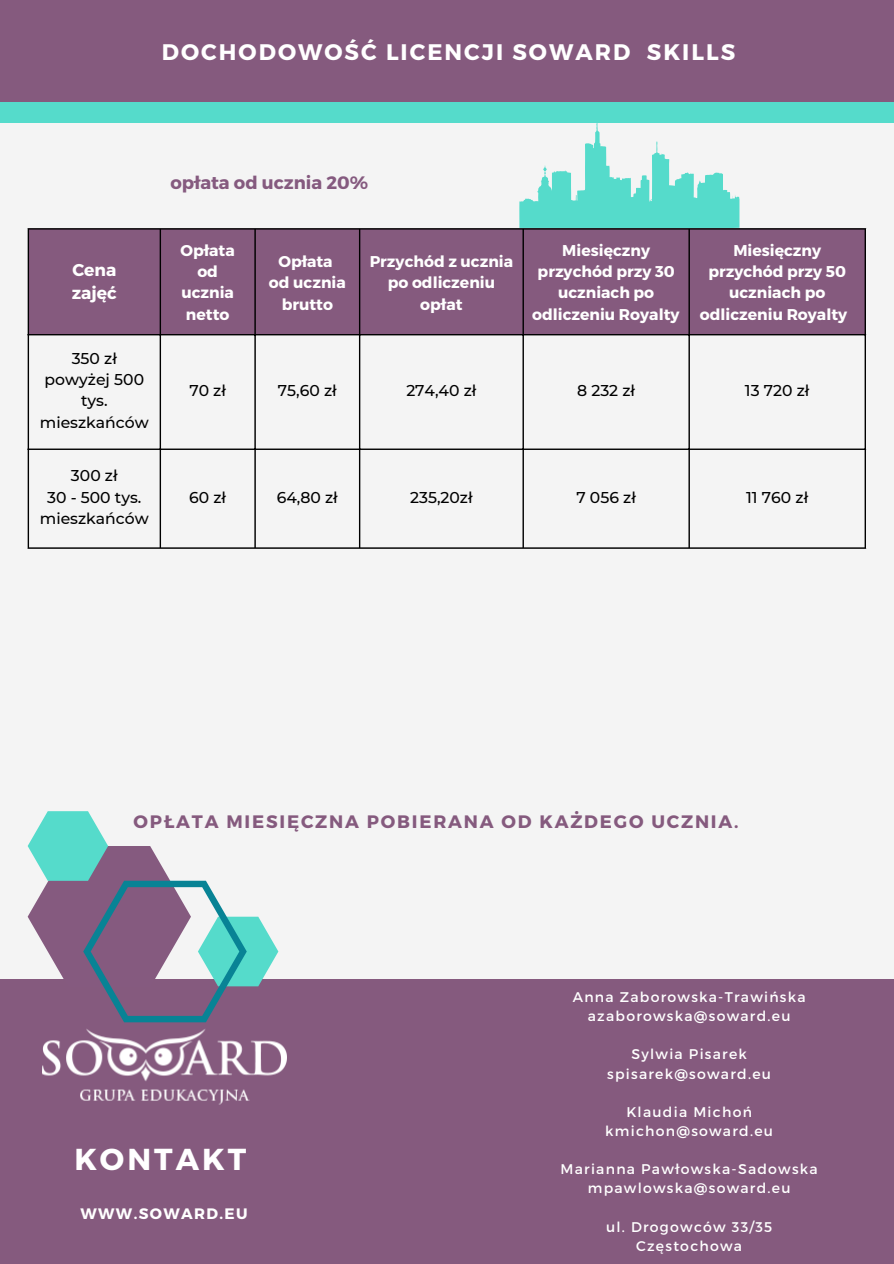
<style>
.page{position:relative;width:894px;height:1264px;background:#fff}
.page>*{position:absolute;margin:0;border:0;box-sizing:border-box;transform-origin:0 0}
.t1{font:700 30.3px "Montserrat";letter-spacing:.1em;color:#fff}
.t2{font:700 22.5px "Montserrat";letter-spacing:.09em;color:#fff}
.t3{font:700 18px "Montserrat";letter-spacing:.1em;color:#855a7e}
.t4{font:700 18px "Montserrat";color:#855a7f}
.t5{font:700 17.1px "Montserrat";color:#fff}
.t6{font:700 15.6px/21.3px "Montserrat";color:#fff;text-align:center}
.t7{font:500 15.6px/21.3px "Montserrat";color:#000;text-align:center}
.t8{font:700 15.15px "Montserrat";letter-spacing:.09em;color:#fff}
.t9{font:13.95px "Montserrat";letter-spacing:.09em;color:#fff}
</style>
<div class="page">
<div style="left:0;top:0;width:893px;height:1263px;background:#f4f4f4"></div>
<div style="left:0;top:15px;width:893px;height:108px;background:#55dbcb"></div>
<div style="left:0;top:0;width:893px;height:102px;background:#855a7e"></div>
<div style="left:0;top:979px;width:893px;height:284px;background:#855a7e"></div>
<img style="left:42px;top:951px;width:245px;height:154px">
<div style="left:29px;top:230px;width:835px;height:104px;background:#855a7e"></div>
<hr style="left:28px;top:230px;width:1px;height:317px;background:#000">
<hr style="left:160px;top:230px;width:1px;height:317px;background:#000">
<hr style="left:254px;top:230px;width:2px;height:317px;background:#000">
<hr style="left:359px;top:230px;width:1px;height:317px;background:#000">
<hr style="left:522px;top:230px;width:1px;height:317px;background:#000">
<hr style="left:688px;top:230px;width:1px;height:317px;background:#000">
<hr style="left:864px;top:230px;width:1px;height:317px;background:#000">
<hr style="left:28px;top:228px;width:837px;height:2px;background:#000">
<hr style="left:28px;top:334px;width:837px;height:1px;background:#000">
<hr style="left:28px;top:448px;width:837px;height:2px;background:#000">
<hr style="left:28px;top:547px;width:837px;height:1px;background:#000">
<svg style="left:519px;top:123px;width:221px;height:105px"></svg>
<svg style="left:28px;top:811px;width:250px;height:211px"></svg>
<p class="t2" style="left:162px;top:37px;width:574px">DOCHODOWOŚĆ LICENCJI SOWARD SKILLS</p>
<h2 class="t5" style="left:72px;top:258px;width:45px">Cena</h2>
<p class="t5" style="left:72px;top:282px;width:47px">zajęć</p>
<p class="t4" style="left:170px;top:171px;width:199px">opłata od ucznia 20%</p>
<h4 class="t6" style="left:180px;top:238px;width:56px">Opłata od ucznia netto</h4>
<p class="t6" style="left:278px;top:250px;width:56px">Opłata</p>
<p class="t6" style="left:269px;top:271px;width:78px">od ucznia brutto</p>
<p class="t6" style="left:369px;top:250px;width:145px">Przychód z ucznia po odliczeniu opłat</p>
<p class="t6" style="left:532px;top:238px;width:149px">Miesięczny przychód przy 30 uczniach po odliczeniu Royalty</p>
<p class="t6" style="left:699px;top:238px;width:149px">Miesięczny przychód przy 50 uczniach po odliczeniu Royalty</p>
<p class="t7" style="left:72px;top:347px;width:47px">350 zł</p>
<p class="t7" style="left:40px;top:369px;width:110px">powyżej 500 tys. mieszkańców</p>
<p class="t7" style="left:189px;top:380px;width:38px">70 zł</p>
<p class="t7" style="left:278px;top:380px;width:60px">75,60 zł</p>
<p class="t7" style="left:406px;top:380px;width:72px">274,40 zł</p>
<p class="t7" style="left:577px;top:380px;width:60px">8 232 zł</p>
<p class="t7" style="left:744px;top:380px;width:66px">13 720 zł</p>
<p class="t7" style="left:71px;top:465px;width:48px">300 zł</p>
<p class="t7" style="left:47px;top:486px;width:96px">30 - 500 tys.</p>
<p class="t7" style="left:40px;top:508px;width:110px">mieszkańców</p>
<p class="t7" style="left:189px;top:486px;width:38px">60 zł</p>
<p class="t7" style="left:277px;top:486px;width:63px">64,80 zł</p>
<p class="t7" style="left:410px;top:486px;width:64px">235,20zł</p>
<p class="t7" style="left:576px;top:486px;width:61px">7 056 zł</p>
<p class="t7" style="left:746px;top:486px;width:64px">11 760 zł</p>
<p class="t3" style="left:134px;top:809px;width:606px">OPŁATA MIESIĘCZNA POBIERANA OD KAŻDEGO UCZNIA.</p>
<p class="t1" style="left:74px;top:1138px;width:173px">KONTAKT</p>
<p class="t8" style="left:80px;top:1203px;width:168px">WWW.SOWARD.EU</p>
<p class="t9" style="left:572px;top:987px;width:234px">Anna Zaborowska-Trawińska</p>
<p class="t9" style="left:587px;top:1007px;width:204px">azaborowska@soward.eu</p>
<p class="t9" style="left:631px;top:1045px;width:117px">Sylwia Pisarek</p>
<h3 class="t9" style="left:607px;top:1064px;width:165px">spisarek@soward.eu</h3>
<p class="t9" style="left:626px;top:1102px;width:127px">Klaudia Michoń</p>
<p class="t9" style="left:605px;top:1121px;width:169px">kmichon@soward.eu</p>
<h1 class="t9" style="left:560px;top:1160px;width:259px">Marianna Pawłowska-Sadowska</h1>
<h5 class="t9" style="left:587px;top:1179px;width:204px">mpawlowska@soward.eu</h5>
<p class="t9" style="left:606px;top:1217px;width:168px">ul. Drogowców 33/35</p>
<p class="t9" style="left:636px;top:1236px;width:107px">Częstochowa</p>
</div>
